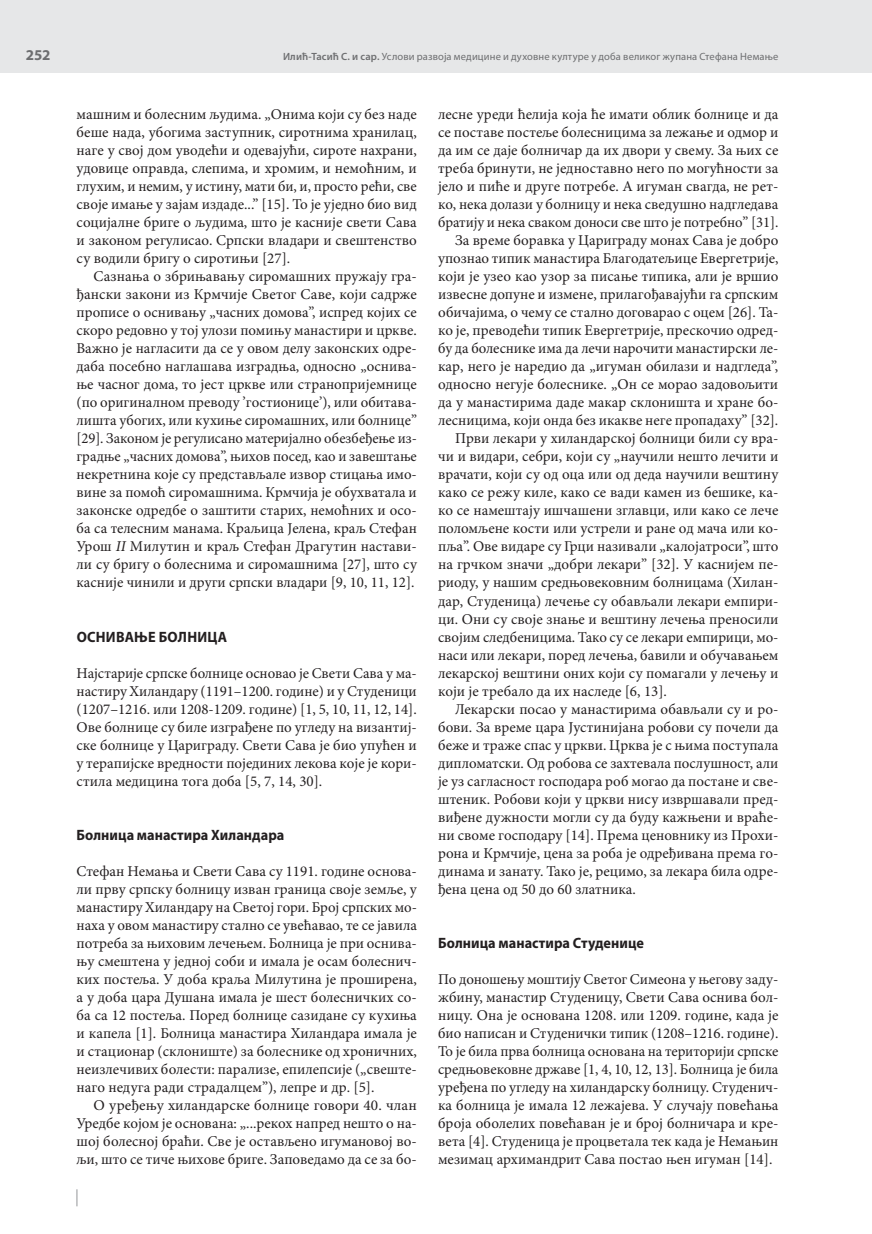
<style>
.page{position:relative;width:872px;height:1234px;background:#fff}
.page>*{position:absolute;margin:0;border:0;box-sizing:border-box;transform-origin:0 0}
.t1{font:15px/18px "Minion Pro";color:#231f20;text-align:justify}
.t2{font:700 15px "Myriad Pro";letter-spacing:.005em;color:#231f20;scale:.95 1}
.t3{font:700 15px "Myriad Pro";color:#6d6e70}
.t4{font:10.5px "Myriad Pro";letter-spacing:.015em;color:#6d6e70}
.s1{font-weight:600}
.s2{font-style:italic}
</style>
<div class="page">
<div style="left:0;top:0;width:872px;height:72px;background:#e6e7e8"></div>
<svg style="left:77px;top:1189px;width:1px;height:16px"></svg>
<p class="t3" style="left:26px;top:49px;width:26px">252</p>
<p class="t4" style="left:283px;top:52px;width:497px"><span class="s1">Илић-Тасић С. и сар.</span> Услови развоја медицине и духовне културе у доба великог жупана Стефана Немање</p>
<p class="t1" style="left:77px;top:107px;width:342px">ма шним и бо ле сним љу ди ма. „Они ма ко ји су без на де бе ше на да, убо ги ма за ступ ник, си рот ни ма хра ни лац, на ге у свој дом уво де ћи и оде ва ју ћи, си ро те на хра ни, удо ви це оправ да, сле пи ма, и хро мим, и не моћ ним, и глу хим, и не мим, у исти ну, ма ти би, и, про сто ре ћи, све сво је има ње у за јам из да де...” [15]. То је ујед но био вид со ци јал не бри ге о љу ди ма, што је ка сни је све ти Са ва и за ко ном ре гу ли сао. Срп ски вла да ри и све штен ство су во ди ли бри гу о си ро ти њи [27].</p>
<p class="t1" style="left:77px;top:269px;width:342px;text-indent:17px">Са зна ња о збри ња ва њу си ро ма шних пру жа ју гра&shy;ђан ски за ко ни из Крм чи је Све тог Са ве, ко ји са др же про пи се о осни ва њу „ча сних до мо ва”, ис пред ко јих се ско ро ре дов но у тој уло зи по ми њу ма на сти ри и цр кве.<br>Ва жно је на гла си ти да се у овом де лу за кон ских од ре&shy;да ба по себ но на гла ша ва из град ња, од но сно „осни ва&shy;ње ча сног до ма, то јест цр кве или стра но при јем ни це (по ори ги нал ном пре во ду ’го сти о ни це’), или оби та ва&shy;ли шта убо гих, или ку хи ње си ро ма шних, или бол ни це” [29]. За ко ном је ре гу ли са но ма те ри јал но обез бе ђе ње из&shy;град ње „ча сних до мо ва”, њи хов по сед, као и за ве шта ње не крет ни на ко је су пред ста вља ле из вор сти ца ња имо&shy;ви не за по моћ си ро ма шни ма. Крм чи ја је об у хва та ла и за кон ске од ред бе о за шти ти ста рих, не моћ них и осо&shy;ба са те ле сним ма на ма. Кра љи ца Је ле на, краљ Сте фан Урош <span class="s2">II</span> Ми лу тин и краљ Сте фан Дра гу тин на ста ви&shy;ли су бри гу о бо ле сни ма и си ро ма шни ма [27], што су ка сни је чи ни ли и дру ги срп ски вла да ри [9, 10, 11, 12].</p>
<p class="t2" style="left:77px;top:630px;width:160px">ОСНИВАЊЕ БОЛНИЦА</p>
<p class="t1" style="left:77px;top:665px;width:342px">Нај ста ри је срп ске бол ни це осно вао је Све ти Са ва у ма&shy;на сти ру Хи лан да ру (1191–1200. го ди не) и у Сту де ни ци (1207–1216. или 1208-1209. го ди не) [1, 5, 10, 11, 12, 14].<br>Ове бол ни це су би ле из гра ђе не по угле ду на ви зан тиј&shy;ске бол ни це у Ца ри гра ду. Све ти Са ва је био упу ћен и у те ра пиј ске вред но сти по је ди них ле ко ва ко је је ко ри&shy;сти ла ме ди ци на то га до ба [5, 7, 14, 30].</p>
<p class="t2" style="left:77px;top:828px;width:220px">Болница манастира Хиландара</p>
<p class="t1" style="left:77px;top:863px;width:342px">Сте фан Не ма ња и Све ти Са ва су 1191. го ди не осно ва&shy;ли пр ву срп ску бол ни цу из ван гра ни ца сво је зе мље, у ма на сти ру Хи лан да ру на Све тој го ри. Број срп ских мо&shy;на ха у овом ма на сти ру стал но се уве ћа вао, те се ја ви ла по тре ба за њи хо вим ле че њем. Бол ни ца је при осни ва&shy;њу сме ште на у јед ној со би и има ла је осам бо ле снич&shy;ких по сте ља. У до ба кра ља Ми лу ти на је про ши ре на, а у до ба ца ра Ду ша на има ла је шест бо ле снич ких со&shy;ба са 12 по сте ља. По ред бол ни це са зи да не су ку хи ња и ка пе ла [1]. Бол ни ца ма на сти ра Хи лан да ра има ла је и ста ци о нар (скло ни ште) за бо ле сни ке од хро нич них, не из ле чи вих бо ле сти: па ра ли зе, епи леп си је („све ште&shy;на го не ду га ра ди стра дал цем”), ле пре и др. [5].</p>
<p class="t1" style="left:77px;top:1097px;width:342px;text-indent:17px">О уре ђе њу хи лан дар ске бол ни це го во ри 40. члан Уред бе ко јом је осно ва на: „...ре кох на пред не што о на&shy;шој бо ле сној бра ћи. Све је оста вље но игу ма но вој во&shy;љи, што се ти че њи хо ве бри ге. За по ве да мо да се за бо-</p>
<p class="t1" style="left:438px;top:107px;width:342px">ле сне уре ди ће ли ја ко ја ће има ти об лик бол ни це и да</p>
<p class="t1" style="left:438px;top:125px;width:342px">се по ста ве по сте ље бо ле сни ци ма за ле жа ње и од мор и</p>
<p class="t1" style="left:438px;top:143px;width:342px">да им се да је бол ни чар да их дво ри у све му. За њих се</p>
<p class="t1" style="left:438px;top:161px;width:342px">тре ба бри ну ти, не јед но став но не го по мо гућ но сти за</p>
<p class="t1" style="left:438px;top:179px;width:342px">је ло и пи ће и дру ге по тре бе. А игу ман сваг да, не рет-</p>
<p class="t1" style="left:438px;top:197px;width:342px">ко, не ка до ла зи у бол ни цу и не ка све ду шно над гле да ва</p>
<p class="t1" style="left:438px;top:215px;width:342px">бра ти ју и не ка сва ком до но си све што је по треб но” [31].</p>
<p class="t1" style="left:455px;top:233px;width:325px">За вре ме бо рав ка у Ца ри гра ду мо нах Са ва је до бро</p>
<p class="t1" style="left:438px;top:251px;width:342px">упо знао ти пик ма на сти ра Бла го да те љи це Евер ге три је,</p>
<p class="t1" style="left:438px;top:269px;width:342px">ко ји је узео као узор за пи са ње ти пи ка, али је вр шио</p>
<p class="t1" style="left:438px;top:287px;width:342px">из ве сне до пу не и из ме не, при ла го ђа ва ју ћи га срп ским</p>
<p class="t1" style="left:438px;top:305px;width:342px">оби ча ји ма, о че му се стал но до го ва рао с оцем [26]. Та-</p>
<p class="t1" style="left:438px;top:323px;width:342px">ко је, пре во де ћи ти пик Евер ге три је, пре ско чио од ред-</p>
<p class="t1" style="left:438px;top:341px;width:342px">бу да бо ле сни ке има да ле чи на ро чи ти ма на стир ски ле-</p>
<p class="t1" style="left:438px;top:359px;width:342px">кар, не го је на ре дио да „игу ман оби ла зи и над гле да”,</p>
<p class="t1" style="left:438px;top:377px;width:342px">од но сно не гу је бо ле сни ке. „Он се мо рао за до во љи ти</p>
<p class="t1" style="left:438px;top:395px;width:342px">да у ма на сти ри ма да де ма кар скло ни шта и хра не бо-</p>
<p class="t1" style="left:438px;top:413px;width:342px">ле сни ци ма, ко ји он да без ика кве не ге про па да ху” [32].</p>
<p class="t1" style="left:455px;top:431px;width:325px">Пр ви ле ка ри у хи лан дар ској бол ни ци би ли су вра-</p>
<p class="t1" style="left:438px;top:449px;width:342px">чи и ви да ри, се бри, ко ји су „на у чи ли не што ле чи ти и</p>
<p class="t1" style="left:438px;top:467px;width:342px">вра ча ти, ко ји су од оца или од де да на у чи ли ве шти ну</p>
<p class="t1" style="left:438px;top:485px;width:342px">ка ко се ре жу ки ле, ка ко се ва ди ка мен из бе ши ке, ка-</p>
<p class="t1" style="left:438px;top:503px;width:342px">ко се на ме шта ју иш ча ше ни зглав ци, или ка ко се ле че</p>
<p class="t1" style="left:438px;top:521px;width:342px">по ло мље не ко сти или устре ли и ра не од ма ча или ко-</p>
<p class="t1" style="left:438px;top:539px;width:342px">пља”. Ове ви да ре су Гр ци на зи ва ли „ка ло ја тро си”, што</p>
<p class="t1" style="left:438px;top:557px;width:342px">на грч ком зна чи „до бри ле ка ри” [32]. У ка сни јем пе-</p>
<p class="t1" style="left:438px;top:575px;width:342px">ри о ду, у на шим сред њо ве ков ним бол ни ца ма (Хи лан-</p>
<p class="t1" style="left:438px;top:593px;width:342px">дар, Сту де ни ца) ле че ње су оба вља ли ле ка ри ем пи ри-</p>
<p class="t1" style="left:438px;top:611px;width:342px">ци. Они су сво је зна ње и ве шти ну ле че ња пре но си ли</p>
<p class="t1" style="left:438px;top:629px;width:342px">сво јим след бе ни ци ма. Та ко су се ле ка ри ем пи ри ци, мо-</p>
<p class="t1" style="left:438px;top:647px;width:342px">на си или ле ка ри, по ред ле че ња, ба ви ли и об у ча ва њем</p>
<p class="t1" style="left:438px;top:665px;width:342px">ле кар ској ве шти ни оних ко ји су по ма га ли у ле че њу и</p>
<p class="t1" style="left:438px;top:683px;width:230px">ко ји је тре ба ло да их на сле де [6, 13].</p>
<p class="t1" style="left:455px;top:701px;width:325px">Ле кар ски по сао у ма на сти ри ма оба вља ли су и ро-</p>
<p class="t1" style="left:438px;top:719px;width:342px">бо ви. За вре ме ца ра Ју сти ни ја на ро бо ви су по че ли да</p>
<p class="t1" style="left:438px;top:737px;width:342px">бе же и тра же спас у цр кви. Цр ква је с њи ма по сту па ла</p>
<p class="t1" style="left:438px;top:755px;width:342px">ди пло мат ски. Од ро бо ва се зах те ва ла по слу шност, али</p>
<p class="t1" style="left:438px;top:773px;width:342px">је уз са гла сност го спо да ра роб мо гао да по ста не и све-</p>
<p class="t1" style="left:438px;top:791px;width:342px">ште ник. Ро бо ви ко ји у цр кви ни су из вр ша ва ли пред-</p>
<p class="t1" style="left:438px;top:809px;width:342px">ви ђе не ду жно сти мо гли су да бу ду ка жње ни и вра ће-</p>
<p class="t1" style="left:438px;top:827px;width:342px">ни сво ме го спо да ру [14]. Пре ма це нов ни ку из Про хи-</p>
<p class="t1" style="left:438px;top:845px;width:342px">ро на и Крм чи је, це на за ро ба је од ре ђи ва на пре ма го-</p>
<p class="t1" style="left:438px;top:863px;width:342px">ди на ма и за на ту. Та ко је, ре ци мо, за ле ка ра би ла од ре-</p>
<p class="t1" style="left:438px;top:881px;width:199px">ђе на це на од 50 до 60 злат ни ка.</p>
<p class="t2" style="left:438px;top:936px;width:218px">Болница манастира Студенице</p>
<p class="t1" style="left:438px;top:971px;width:342px">По до но ше њу мо шти ју Све тог Си ме о на у ње го ву за ду&shy;жби ну, ма на стир Сту де ни цу, Све ти Са ва осни ва бол&shy;ни цу. Она је осно ва на 1208. или 1209. го ди не, ка да је био на пи сан и Сту де нич ки ти пик (1208–1216. го ди не).<br>То је би ла пр ва бол ни ца осно ва на на те ри то ри ји срп ске сред њо ве ков не др жа ве [1, 4, 10, 12, 13]. Бол ни ца је би ла уре ђе на по угле ду на хи лан дар ску бол ни цу. Сту де нич&shy;ка бол ни ца је има ла 12 ле жа је ва. У слу ча ју по ве ћа ња бро ја обо ле лих по ве ћа ван је и број бол ни ча ра и кре&shy;ве та [4]. Сту де ни ца је про цве та ла тек ка да је Не ма њин ме зи мац ар хи ман дрит Са ва по стао њен игу ман [14].</p>
</div>
